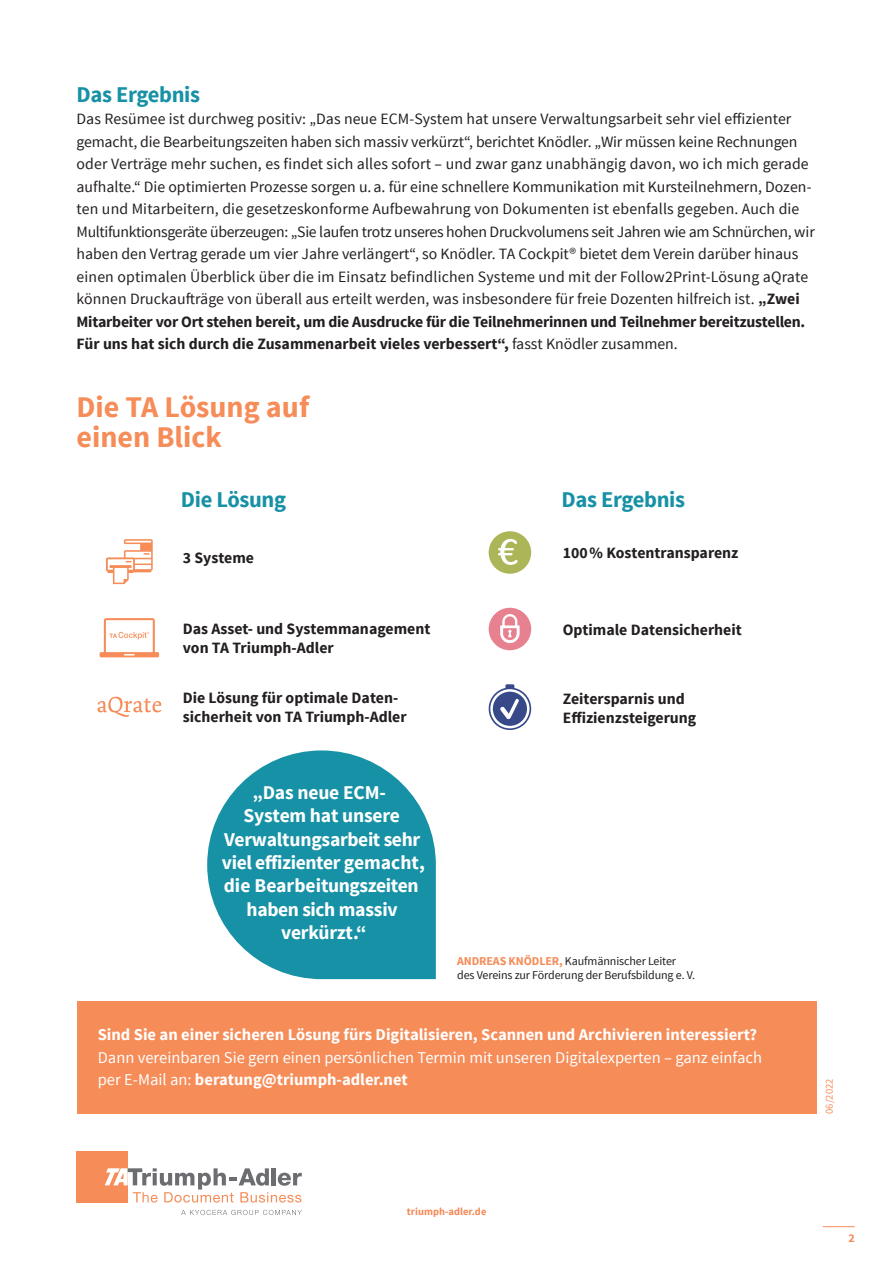
<style>
.page{position:relative;width:893px;height:1263px;background:#fff}
.page>*{position:absolute;margin:0;border:0;box-sizing:border-box;transform-origin:0 0}
.t1{font:700 30px/30px "Source Sans Pro";color:#f68c58}
.t2{font:700 22.5px "Source Sans Pro";letter-spacing:-.015em;color:#1791a5}
.t3{font:700 19.5px/23.4px "Source Sans Pro";letter-spacing:-.01em;color:#fff;text-align:center}
.t4{font:16.5px/22.5px "Source Sans Pro";color:#fff}
.t5{font:700 16.5px "Source Sans Pro";color:#fff}
.t6{font:15.75px/22.5px "Source Sans Pro";color:#231f20}
.t7{font:700 15.75px/18.9px "Source Sans Pro";color:#231f20}
.t8{font:12px/14.4px "Source Sans Pro";letter-spacing:-.01em;color:#231f20}
.t9{font:700 12px "Source Sans Pro";color:#f68c58}
.t10{font:700 10.5px "Source Sans Pro";color:#f68c58}
.t11{font:10.5px "Source Sans Pro";color:#f68c58}
.s1{font-weight:700}
.s2{font-weight:700;color:#f68c58}
</style>
<div class="page">
<hr style="left:823px;top:1226px;width:32px;height:1px;background:#f68c58">
<div style="left:77px;top:1151px;width:51px;height:51px;background:#f68c58"></div>
<svg style="left:105px;top:1168px;width:197px;height:34px"></svg>
<svg style="left:181px;top:1210px;width:121px;height:5px"></svg>
<div style="left:77px;top:1001px;width:739px;height:113px;background:#f68c58"></div>
<svg style="left:489px;top:531px;width:42px;height:43px"></svg>
<svg style="left:489px;top:608px;width:42px;height:42px"></svg>
<svg style="left:489px;top:684px;width:42px;height:46px"></svg>
<svg style="left:207px;top:750px;width:229px;height:229px;fill:#1791a5"></svg>
<svg style="left:106px;top:539px;width:47px;height:45px"></svg>
<svg style="left:97px;top:697px;width:64px;height:20px"></svg>
<svg style="left:100px;top:618px;width:59px;height:39px"></svg>
<h2 class="t2" style="left:77px;top:80px;width:125px">Das Ergebnis</h2>
<p class="t6" style="left:77px;top:108px;width:740px">Das Resümee ist durchweg positiv: „Das neue ECM-System hat unsere Verwaltungsarbeit sehr viel effizienter gemacht, die Bearbeitungszeiten haben sich massiv verkürzt“, berichtet Knödler. „Wir müssen keine Rechnungen oder Verträge mehr suchen, es findet sich alles sofort – und zwar ganz unabhängig davon, wo ich mich gerade aufhalte.“ Die optimierten Prozesse sorgen u.a. für eine schnellere Kommunikation mit Kursteilnehmern, Dozen&shy;ten und Mitarbeitern, die gesetzeskonforme Aufbewahrung von Dokumenten ist ebenfalls gegeben. Auch die Multifunktionsgeräte überzeugen: „Sie laufen trotz unseres hohen Druckvolumens seit Jahren wie am Schnürchen, wir haben den Vertrag gerade um vier Jahre verlängert“, so Knödler. TA Cockpit® bietet dem Verein darüber hinaus einen optimalen Überblick über die im Einsatz befi ndlichen Systeme und mit der Follow2Print-Lösung aQrate können Druckaufträge von überall aus erteilt werden, was insbesondere für freie Dozenten hilfreich ist. <span class="s1">„Zwei Mitarbeiter vor Ort stehen bereit, um die Ausdrucke für die Teilnehmerinnen und Teilnehmer bereitzustellen.<br>Für uns hat sich durch die Zusammenarbeit vieles verbessert“,</span> fasst Knödler zusammen.</p>
<h1 class="t1" style="left:77px;top:393px;width:234px">Die TA Lösung auf einen Blick</h1>
<h2 class="t2" style="left:181px;top:485px;width:107px">Die Lösung</h2>
<h2 class="t2" style="left:561px;top:485px;width:125px">Das Ergebnis</h2>
<p class="t7" style="left:183px;top:548px;width:73px">3 Systeme</p>
<p class="t7" style="left:563px;top:544px;width:177px">100% Kostentransparenz</p>
<p class="t7" style="left:183px;top:620px;width:249px">Das Asset- und Systemmanagement von TA Triumph-Adler</p>
<p class="t7" style="left:563px;top:621px;width:181px">Optimale Datensicherheit</p>
<p class="t7" style="left:183px;top:689px;width:225px">Die Lösung für optimale Daten&shy;sicherheit von TA Triumph-Adler</p>
<p class="t7" style="left:563px;top:689px;width:135px">Zeitersparnis und<br>Effizienzsteigerung</p>
<p class="t3" style="left:222px;top:781px;width:204px">„Das neue ECM-<br>System hat unsere<br>Verwaltungsarbeit sehr viel effizienter gemacht, die Bearbeitungszeiten haben sich massiv verkürzt.“</p>
<p class="t8" style="left:457px;top:954px;width:239px"><span class="s2">ANDREAS KNÖDLER,</span> Kaufmännischer Leiter des Vereins zur Förderung der Berufsbildung e. V.</p>
<p class="t5" style="left:98px;top:1024px;width:661px">Sind Sie an einer sicheren Lösung fürs Digitalisieren, Scannen und Archivieren interessiert?</p>
<p class="t4" style="left:98px;top:1046px;width:666px">Dann vereinbaren Sie gern einen persönlichen Termin mit unseren Digitalexperten – ganz einfach per E-Mail an: <span class="s1">beratung@triumph-adler.net</span></p>
<p class="t11" style="left:823px;top:1114px;width:36px;rotate:-90deg">06/2022</p>
<p class="t10" style="left:407px;top:1205px;width:81px">triumph-adler.de</p>
<p class="t9" style="left:848px;top:1230px;width:8px">2</p>
</div>
